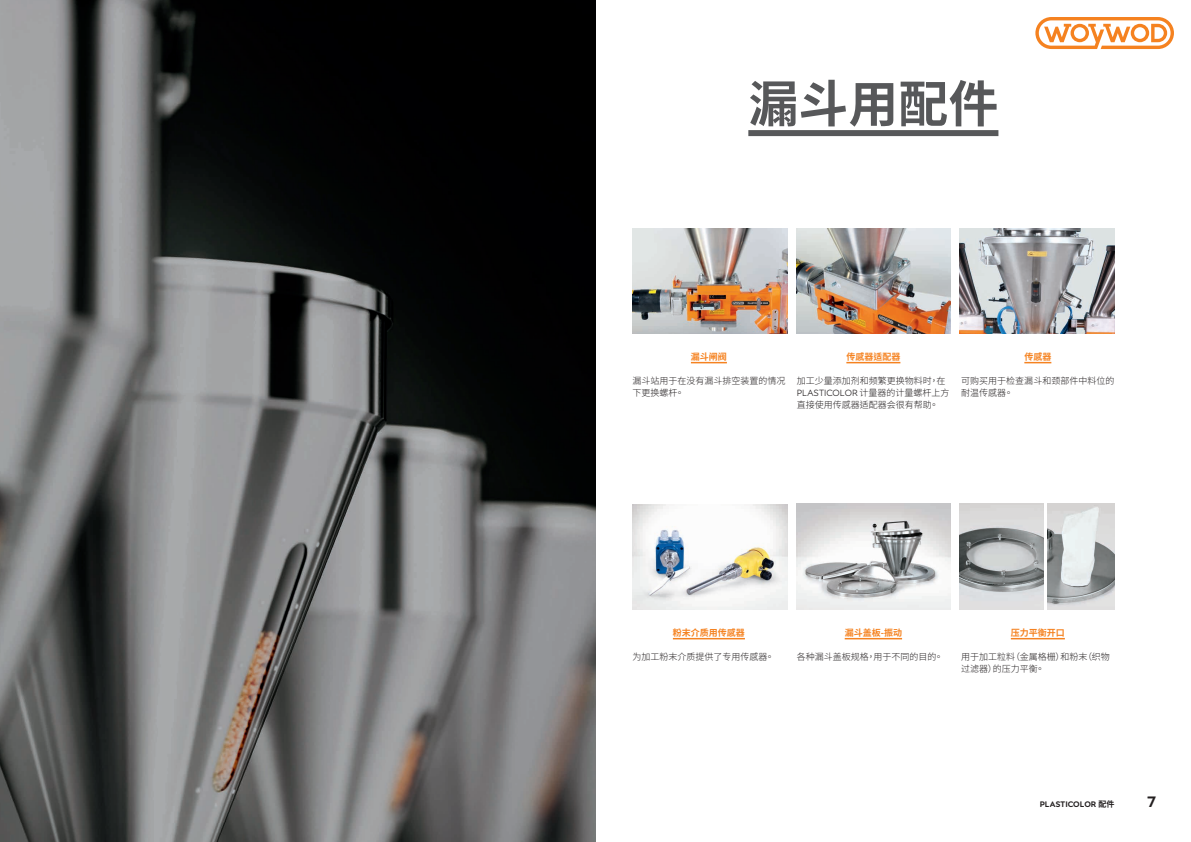
<style>
.page{position:relative;width:1191px;height:842px;background:#fff}
.page>*{position:absolute;margin:0;border:0;box-sizing:border-box;transform-origin:0 0}
.t1{font:700 50px "Source Han Sans TC";color:#57585a}
.t2{font:600 15px "Posterama Text";color:#231f20}
.t3{font:300 9px/12px "Source Han Sans TC";color:#231f20}
.t4{font:700 9px "Source Han Sans TC";color:#f58220}
.t5{font:300 9px "Posterama Text";color:#231f20}
.t6{font:600 8px "Posterama Text";color:#231f20}
.s1{font-family:"Source Han Sans TC"}
.s2{font-family:"Source Han Sans TC";font-weight:700}
</style>
<div class="page">
<svg style="left:1035px;top:17px;width:139px;height:32px"></svg>
<img style="left:0;top:0;width:595px;height:842px">
<img style="left:632px;top:228px;width:155px;height:106px">
<img style="left:796px;top:228px;width:154px;height:106px">
<img style="left:959px;top:504px;width:85px;height:105px">
<img style="left:1047px;top:504px;width:67px;height:105px">
<img style="left:796px;top:504px;width:154px;height:105px">
<img style="left:632px;top:504px;width:155px;height:106px">
<img style="left:959px;top:228px;width:155px;height:106px">
<div style="left:748px;top:130px;width:250px;height:6px;background:#57585a"></div>
<hr style="left:691px;top:362px;width:36px;height:1px;background:#f58220">
<hr style="left:846px;top:362px;width:54px;height:1px;background:#f58220">
<svg style="left:1024px;top:362px;width:27px;height:1px"></svg>
<hr style="left:673px;top:638px;width:72px;height:1px;background:#f58220">
<hr style="left:844px;top:638px;width:58px;height:1px;background:#f58220">
<hr style="left:1010px;top:638px;width:54px;height:1px;background:#f58220">
<h1 class="t1" style="left:748px;top:76px;width:251px">漏斗用配件</h1>
<p class="t4" style="left:691px;top:352px;width:37px">漏斗闸阀</p>
<p class="t3" style="left:632px;top:375px;width:154px">漏斗站用于在没有漏斗排空装置的情况下更换螺杆。</p>
<p class="t4" style="left:846px;top:352px;width:55px">传感器适配器</p>
<p class="t3" style="left:797px;top:375px;width:150px">加工少量添加剂和频繁更换物料时，在</p>
<p class="t5" style="left:797px;top:387px;width:154px">PLASTICOLOR <span class="s1">计量器的计量螺杆上方</span></p>
<p class="t3" style="left:797px;top:399px;width:143px">直接使用传感器适配器会很有帮助。</p>
<p class="t4" style="left:1024px;top:352px;width:28px">传感器</p>
<p class="t3" style="left:961px;top:375px;width:155px">可购买用于检查漏斗和颈部件中料位的耐温传感器。</p>
<p class="t4" style="left:673px;top:628px;width:73px">粉末介质用传感器</p>
<p class="t3" style="left:632px;top:651px;width:143px">为加工粉末介质提供了专用传感器。</p>
<p class="t4" style="left:844px;top:628px;width:59px">漏斗盖板-振动</p>
<p class="t3" style="left:797px;top:651px;width:148px">各种漏斗盖板规格，用于不同的目的。</p>
<p class="t4" style="left:1010px;top:628px;width:55px">压力平衡开口</p>
<p class="t3" style="left:961px;top:651px;width:150px">用于加工粒料（金属格栅）和粉末（织物过滤器）的压力平衡。</p>
<p class="t6" style="left:1039px;top:799px;width:76px">PLASTICOLOR <span class="s2">配件</span></p>
<h2 class="t2" style="left:1147px;top:792px;width:11px">7</h2>
</div>
